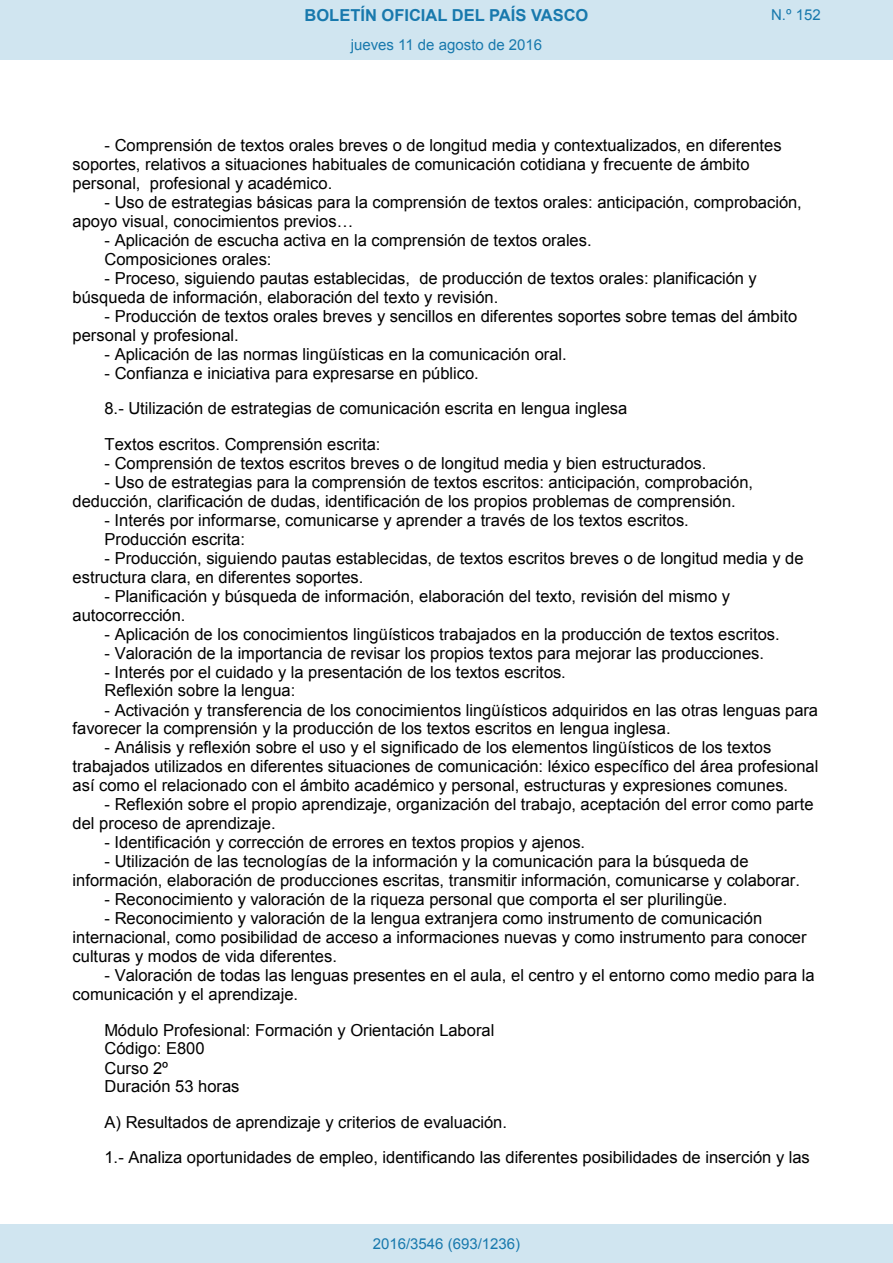
<style>
.page{position:relative;width:893px;height:1263px;background:#fff}
.page>*{position:absolute;margin:0;border:0;box-sizing:border-box;transform-origin:0 0}
.t1{font:16.5px/18.9px "Arial";color:#000}
.t2{font:700 16.5px "Arial";color:#1879ad}
.Paginacion_Centro{font:15px "Arial";color:#1879ad}
</style>
<div class="page">
<div style="left:0;top:0;width:893px;height:60px;background:#d0e5f0"></div>
<div style="left:0;top:1225px;width:893px;height:38px;background:#d0e5f0"></div>
<p class="t2" style="left:305px;top:4px;width:285px">BOLETÍN OFICIAL DEL PAÍS VASCO</p>
<p class="Paginacion_Centro" style="left:771px;top:5px;width:51px">N.º 152</p>
<p class="Paginacion_Centro" style="left:351px;top:35px;width:193px">jueves 11 de agosto de 2016</p>
<p class="t1" style="left:73px;top:136px;width:711px;text-indent:32px">- Comprensión de textos orales breves o de longitud media y contextualizados, en diferentes soportes, relativos a situaciones habituales de comunicación cotidiana y frecuente de ámbito personal, profesional y académico.</p>
<p class="t1" style="left:73px;top:193px;width:731px;text-indent:32px">- Uso de estrategias básicas para la comprensión de textos orales: anticipación, comprobación, apoyo visual, conocimientos previos…</p>
<p class="t1" style="left:104px;top:231px;width:489px">- Aplicación de escucha activa en la comprensión de textos orales.<br>Composiciones orales:</p>
<p class="t1" style="left:73px;top:269px;width:686px;text-indent:32px">- Proceso, siguiendo pautas establecidas, de producción de textos orales: planificación y búsqueda de información, elaboración del texto y revisión.</p>
<p class="t1" style="left:73px;top:307px;width:726px;text-indent:32px">- Producción de textos orales breves y sencillos en diferentes soportes sobre temas del ámbito personal y profesional.</p>
<p class="t1" style="left:104px;top:345px;width:464px">- Aplicación de las normas lingüísticas en la comunicación oral.</p>
<p class="t1" style="left:104px;top:356px;width:524px;line-height:35.4px">- Confianza e iniciativa para expresarse en público.<br>8.- Utilización de estrategias de comunicación escrita en lengua inglesa<br>Textos escritos. Comprensión escrita:</p>
<p class="t1" style="left:104px;top:454px;width:603px">- Comprensión de textos escritos breves o de longitud media y bien estructurados.</p>
<p class="t1" style="left:73px;top:473px;width:682px;text-indent:32px">- Uso de estrategias para la comprensión de textos escritos: anticipación, comprobación, deducción, clarificación de dudas, identificación de los propios problemas de comprensión.</p>
<p class="t1" style="left:104px;top:511px;width:586px">- Interés por informarse, comunicarse y aprender a través de los textos escritos.<br>Producción escrita:</p>
<p class="t1" style="left:73px;top:548px;width:732px;text-indent:32px">- Producción, siguiendo pautas establecidas, de textos escritos breves o de longitud media y de estructura clara, en diferentes soportes.</p>
<p class="t1" style="left:73px;top:586px;width:659px;text-indent:32px">- Planificación y búsqueda de información, elaboración del texto, revisión del mismo y autocorrección.</p>
<p class="t1" style="left:104px;top:624px;width:677px">- Aplicación de los conocimientos lingüísticos trabajados en la producción de textos escritos.</p>
<p class="t1" style="left:104px;top:643px;width:661px">- Valoración de la importancia de revisar los propios textos para mejorar las producciones.</p>
<p class="t1" style="left:104px;top:662px;width:463px">- Interés por el cuidado y la presentación de los textos escritos.<br>Reflexión sobre la lengua:</p>
<p class="t1" style="left:73px;top:700px;width:747px;text-indent:32px">- Activación y transferencia de los conocimientos lingüísticos adquiridos en las otras lenguas para favorecer la comprensión y la producción de los textos escritos en lengua inglesa.</p>
<p class="t1" style="left:73px;top:738px;width:747px;text-indent:32px">- Análisis y reflexión sobre el uso y el significado de los elementos lingüísticos de los textos trabajados utilizados en diferentes situaciones de comunicación: léxico específico del área profesional así como el relacionado con el ámbito académico y personal, estructuras y expresiones comunes.</p>
<p class="t1" style="left:73px;top:795px;width:743px;text-indent:32px">- Reflexión sobre el propio aprendizaje, organización del trabajo, aceptación del error como parte del proceso de aprendizaje.</p>
<p class="t1" style="left:104px;top:833px;width:482px">- Identificación y corrección de errores en textos propios y ajenos.</p>
<p class="t1" style="left:73px;top:852px;width:729px;text-indent:32px">- Utilización de las tecnologías de la información y la comunicación para la búsqueda de información, elaboración de producciones escritas, transmitir información, comunicarse y colaborar.</p>
<p class="t1" style="left:104px;top:890px;width:624px">- Reconocimiento y valoración de la riqueza personal que comporta el ser plurilingüe.</p>
<p class="t1" style="left:73px;top:909px;width:735px;text-indent:32px">- Reconocimiento y valoración de la lengua extranjera como instrumento de comunicación internacional, como posibilidad de acceso a informaciones nuevas y como instrumento para conocer culturas y modos de vida diferentes.</p>
<p class="t1" style="left:73px;top:966px;width:744px;text-indent:32px">- Valoración de todas las lenguas presentes en el aula, el centro y el entorno como medio para la comunicación y el aprendizaje.</p>
<p class="t1" style="left:104px;top:1020px;width:391px">Módulo Profesional: Formación y Orientación Laboral<br>Código: E800<br>Curso 2º<br>Duración 53 horas</p>
<p class="t1" style="left:104px;top:1104px;width:707px;line-height:35.4px">A) Resultados de aprendizaje y criterios de evaluación.<br>1.- Analiza oportunidades de empleo, identificando las diferentes posibilidades de inserción y las</p>
<p class="Paginacion_Centro" style="left:373px;top:1234px;width:149px">2016/3546 (693/1236)</p>
</div>
